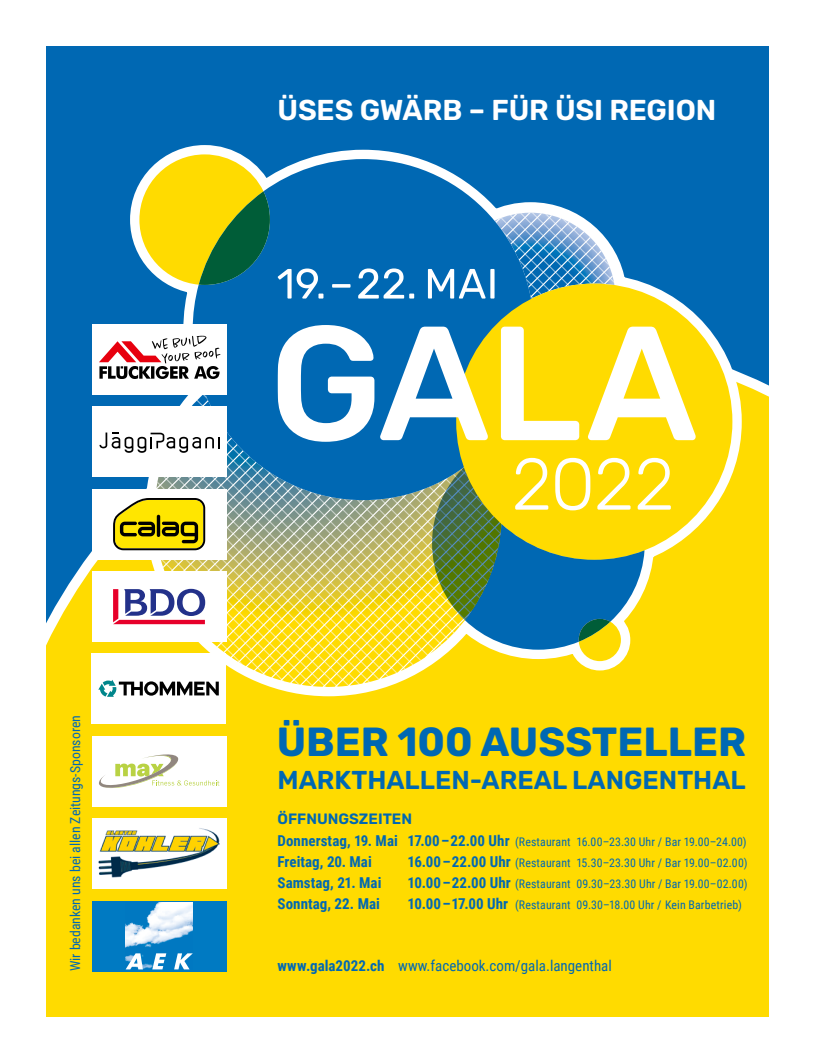
<style>
.page{position:relative;width:815px;height:1063px;background:#fff}
.page>*{position:absolute;margin:0;border:0;box-sizing:border-box;transform-origin:0 0}
.t1{font:700 40.62px "Rubik";color:#0068b3}
.t2{font:600 28.75px "Rubik";letter-spacing:-.005em;color:#fff}
.t3{font:600 25.88px "Rubik";color:#0068b3}
.t4{font:15px "Roboto Condensed";color:#0068b3}
.t5{font:700 15px "Roboto Condensed";color:#0068b3}
.t6{font:600 15px "Rubik";color:#0068b3}
.t7{font:13.75px "Roboto Condensed";color:#0068b3}
.t8{font:11.88px "Roboto Condensed";letter-spacing:.01em;color:#0068b3}
.s1{font-weight:700;font-size:15px}
.s2{font-weight:700}
</style>
<div class="page">
<div style="left:47px;top:47px;width:722px;height:284px;background:#0068b3"></div>
<div style="left:46px;top:331px;width:723px;height:686px;background:#ffdb00"></div>
<svg style="left:130px;top:145px;width:612px;height:551px;background:#4f9098"></svg>
<div style="left:193px;top:159px;width:341px;height:166px;background:#0068b3"></div>
<svg style="left:139px;top:154px;width:131px;height:131px;background:#aeb83a"></svg>
<div style="left:456px;top:284px;width:276px;height:276px;background:#ffdb00;border-radius:50%"></div>
<svg style="left:278px;top:269px;width:45px;height:30px"></svg>
<svg style="left:332px;top:284px;width:19px;height:4px"></svg>
<svg style="left:358px;top:268px;width:56px;height:31px"></svg>
<svg style="left:428px;top:213px;width:186px;height:86px"></svg>
<div style="left:92px;top:901px;width:134px;height:70px;background:#007ac2"></div>
<img style="left:126px;top:903px;width:67px;height:66px">
<svg style="left:126px;top:953px;width:17px;height:16px"></svg>
<svg style="left:152px;top:953px;width:14px;height:16px"></svg>
<svg style="left:174px;top:953px;width:19px;height:16px"></svg>
<div style="left:92px;top:489px;width:134px;height:71px;background:#fff"></div>
<div style="left:91px;top:653px;width:135px;height:71px;background:#fff"></div>
<div style="left:92px;top:571px;width:134px;height:71px;background:#fff"></div>
<div style="left:92px;top:736px;width:134px;height:71px;background:#fff"></div>
<svg style="left:99px;top:754px;width:120px;height:34px"></svg>
<div style="left:92px;top:406px;width:135px;height:71px;background:#fff"></div>
<div style="left:92px;top:818px;width:135px;height:71px;background:#fff"></div>
<img style="left:98px;top:828px;width:122px;height:50px">
<div style="left:92px;top:324px;width:135px;height:71px;background:#fff"></div>
<svg style="left:98px;top:325px;width:598px;height:372px"></svg>
<div style="left:96px;top:382px;width:128px;height:7px;background:#fff"></div>
<h2 class="t2" style="left:278px;top:94px;width:440px">ÜSES GWÄRB – FÜR ÜSI REGION</h2>
<p class="t7" style="left:66px;top:971px;width:258px;rotate:-90deg">Wir bedanken uns bei allen Zeitungs-Sponsoren</p>
<h1 class="t1" style="left:277px;top:719px;width:471px">ÜBER 100 AUSSTELLER</h1>
<h3 class="t3" style="left:278px;top:766px;width:470px">MARKTHALLEN-AREAL LANGENTHAL</h3>
<p class="t6" style="left:278px;top:811px;width:136px">ÖFFNUNGSZEITEN</p>
<p class="t8" style="left:278px;top:833px;width:471px"><span class="s1">Donnerstag, 19. Mai 17.00–22.00 Uhr</span> (Restaurant 16.00–23.30 Uhr / Bar 19.00–24.00)</p>
<p class="t5" style="left:278px;top:851px;width:96px">Freitag, 20. Mai</p>
<p class="t8" style="left:408px;top:854px;width:341px"><span class="s1">16.00–22.00 Uhr</span> (Restaurant 15.30–23.30 Uhr / Bar 19.00–02.00)</p>
<p class="t5" style="left:278px;top:872px;width:105px">Samstag, 21. Mai</p>
<p class="t8" style="left:408px;top:876px;width:341px"><span class="s1">10.00–22.00 Uhr</span> (Restaurant 09.30–23.30 Uhr / Bar 19.00–02.00)</p>
<p class="t5" style="left:278px;top:894px;width:104px">Sonntag, 22. Mai</p>
<p class="t8" style="left:408px;top:897px;width:336px"><span class="s1">10.00–17.00 Uhr</span> (Restaurant 09.30–18.00 Uhr / Kein Barbetrieb)</p>
<p class="t4" style="left:278px;top:956px;width:336px"><span class="s2">www.gala2022.ch</span> www.facebook.com/gala.langenthal</p>
</div>
